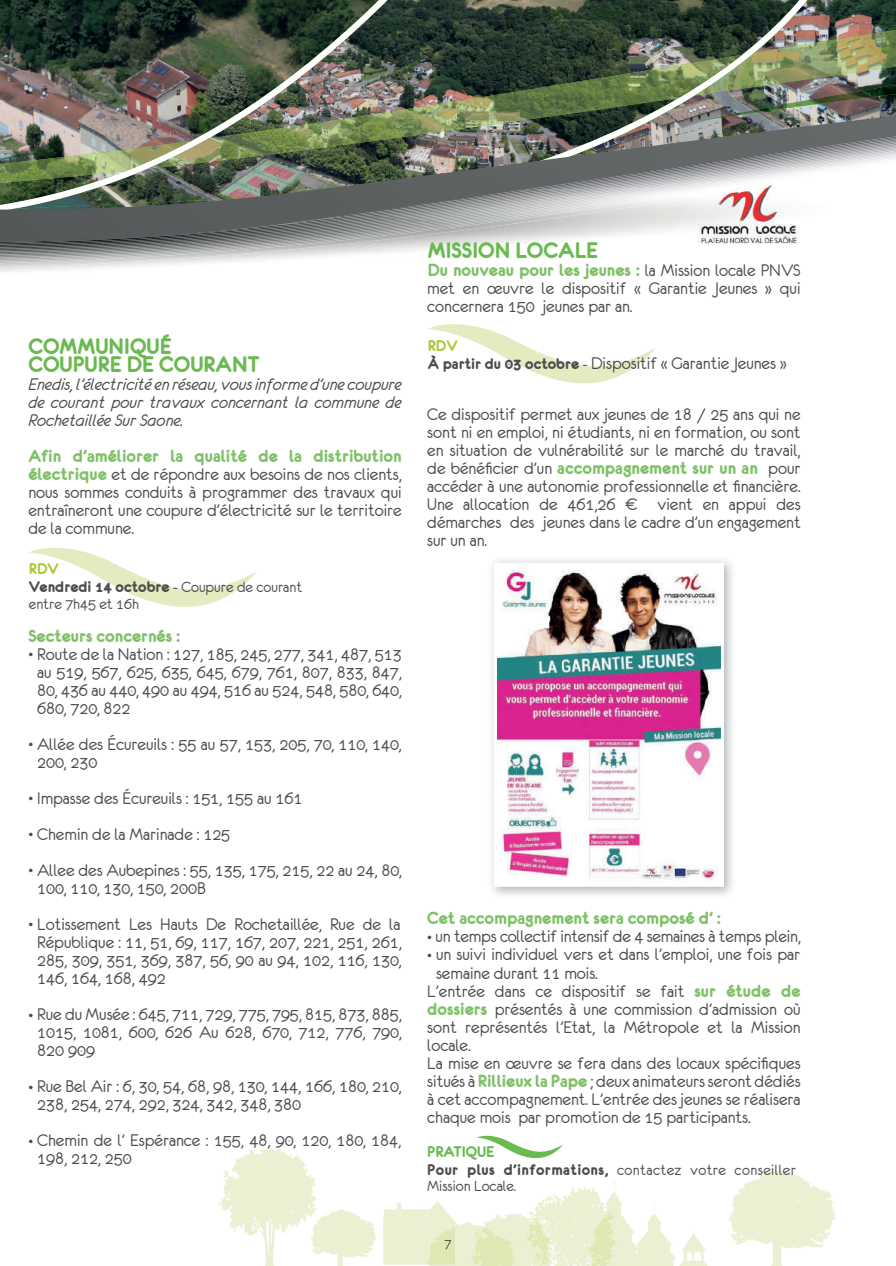
<style>
.page{position:relative;width:896px;height:1266px;background:#fff}
.page>*{position:absolute;margin:0;border:0;box-sizing:border-box;transform-origin:0 0}
.t1{font:24px/18px "Eurofurencebold";color:#6aba51}
.t2{font:18.75px/18px "Eurofurenceregular";color:#4b4c4d;text-align:justify}
.t3{font:18.75px "Eurofurencebold";color:#7fc168}
.t4{font:18.75px/18px "Eurofurenceitalic";color:#4b4c4d;text-align:justify}
.t5{font:16.5px/16.5px "Eurofurenceregular";letter-spacing:.01em;color:#4b4c4d}
.t6{font:16.5px/18px "Eurofurencebold";color:#4b4c4d}
.t7{font:16.5px "Eurofurencebold";color:#6aba51}
.t8{font:16.5px "Eurofurencebold";color:#acca37}
.t9{font:15px "Eurofurenceregular";color:#4b4c4d}
.s1{font-family:"Eurofurencebold";color:#7fc168}
.s2{color:#acca37}
.s3{font-family:"Eurofurenceregular"}
.s4{font-family:"Helvetica";font-weight:300;font-size:9.75px}
.s5{font-family:"Eurofurenceregular";color:#4b4c4d}
.s6{font-family:"Eurofurencebold";font-size:16.5px}
.s7{font-size:16.5px}
.s8{font-family:"Eurofurencebold"}
</style>
<div class="page">
<svg style="left:729px;top:1170px;width:107px;height:95px"></svg>
<svg style="left:219px;top:1147px;width:158px;height:118px"></svg>
<svg style="left:383px;top:1180px;width:324px;height:86px"></svg>
<svg style="left:414px;top:0;width:419px;height:104px;background:#384539"></svg>
<img style="left:0;top:0;width:414px;height:113px">
<img style="left:0;top:242px;width:461px;height:25px">
<img style="left:196px;top:104px;width:243px;height:9px">
<img style="left:439px;top:100px;width:23px;height:13px">
<img style="left:694px;top:27px;width:201px;height:55px">
<img style="left:462px;top:55px;width:238px;height:58px">
<svg style="left:679px;top:53px;width:75px;height:45px;background:#909f74"></svg>
<img style="left:0;top:113px;width:700px;height:8px">
<img style="left:700px;top:82px;width:195px;height:39px">
<svg style="left:29px;top:547px;width:228px;height:60px"></svg>
<svg style="left:428px;top:324px;width:227px;height:59px"></svg>
<svg style="left:477px;top:1135px;width:86px;height:22px"></svg>
<img style="left:498px;top:569px;width:221px;height:313px">
<img style="left:698px;top:242px;width:101px;height:2px">
<img style="left:0;top:121px;width:895px;height:121px">
<img style="left:697px;top:188px;width:67px;height:10px">
<p class="t1" style="left:28px;top:337px;width:232px">COMMUNIQUÉ<br>COUPURE DE COURANT</p>
<p class="t4" style="left:28px;top:375px;width:375px">Enedis, l’électricité en réseau, vous informe d’une coupure de courant pour travaux concernant la commune de Rochetaillée Sur Saone.</p>
<p class="t3" style="left:28px;top:446px;width:375px">Afin d’améliorer la qualité de la distribution</p>
<p class="t2" style="left:28px;top:465px;width:375px"><span class="s1">électrique</span> et de répondre aux besoins de nos clients, nous sommes conduits à programmer des travaux qui entraîneront une coupure d’électricité sur le territoire de la commune.</p>
<p class="t6" style="left:29px;top:559px;width:275px"><span class="s2">RDV<br></span>Vendredi 14 octobre <span class="s3">- Coupure de courant</span></p>
<p class="t5" style="left:29px;top:595px;width:111px">entre 7h45 et 16h</p>
<p class="t3" style="left:28px;top:626px;width:153px">Secteurs concernés :</p>
<p class="t2" style="left:37px;top:645px;width:366px;text-indent:-9px"><span class="s4">•</span> Route de la Nation : 127, 185, 245, 277, 341, 487, 513 au 519, 567, 625, 635, 645, 679, 761, 807, 833, 847, 80, 436 au 440, 490 au 494, 516 au 524, 548, 580, 640, 680, 720, 822</p>
<p class="t2" style="left:37px;top:735px;width:366px;text-indent:-9px"><span class="s4">•</span> Allée des Écureuils : 55 au 57, 153, 205, 70, 110, 140,<br>200, 230</p>
<p class="t2" style="left:28px;top:789px;width:275px"><span class="s4">•</span> Impasse des Écureuils : 151, 155 au 161</p>
<p class="t2" style="left:28px;top:825px;width:203px"><span class="s4">•</span> Chemin de la Marinade : 125</p>
<p class="t2" style="left:37px;top:861px;width:366px;text-indent:-9px"><span class="s4">•</span> Allee des Aubepines : 55, 135, 175, 215, 22 au 24, 80,<br>100, 110, 130, 150, 200B</p>
<p class="t2" style="left:37px;top:915px;width:366px;text-indent:-9px"><span class="s4">•</span> Lotissement Les Hauts De Rochetaillée, Rue de la République : 11, 51, 69, 117, 167, 207, 221, 251, 261, 285, 309, 351, 369, 387, 56, 90 au 94, 102, 116, 130, 146, 164, 168, 492</p>
<p class="t2" style="left:37px;top:1005px;width:366px;text-indent:-9px"><span class="s4">•</span> Rue du Musée : 645, 711, 729, 775, 795, 815, 873, 885, 1015, 1081, 600, 626 Au 628, 670, 712, 776, 790, 820 909</p>
<p class="t2" style="left:37px;top:1077px;width:366px;text-indent:-9px"><span class="s4">•</span> Rue Bel Air : 6, 30, 54, 68, 98, 130, 144, 166, 180, 210,<br>238, 254, 274, 292, 324, 342, 348, 380</p>
<p class="t2" style="left:37px;top:1131px;width:365px;text-indent:-9px"><span class="s4">•</span> Chemin de l’ Espérance : 155, 48, 90, 120, 180, 184,<br>198, 212, 250</p>
<p class="t1" style="left:428px;top:241px;width:171px">MISSION LOCALE</p>
<p class="t3" style="left:428px;top:261px;width:374px">Du nouveau pour les jeunes : <span class="s5">la Mission locale PNVS</span></p>
<p class="t2" style="left:427px;top:279px;width:375px">met en œuvre le dispositif « Garantie Jeunes » qui concernera 150 jeunes par an.</p>
<p class="t8" style="left:427px;top:337px;width:31px">RDV</p>
<p class="t2" style="left:427px;top:353px;width:360px"><span class="s6">À partir du 03 octobre</span> <span class="s7">-</span> Dispositif « Garantie Jeunes »</p>
<p class="t2" style="left:427px;top:405px;width:375px">Ce dispositif permet aux jeunes de 18 / 25 ans qui ne sont ni en emploi, ni étudiants, ni en formation, ou sont en situation de vulnérabilité sur le marché du travail,</p>
<p class="t3" style="left:427px;top:459px;width:375px"><span class="s5">de bénéficier d’un</span> accompagnement sur un an <span class="s5">pour</span></p>
<p class="t2" style="left:427px;top:477px;width:375px">accéder à une autonomie professionnelle et financière.<br>Une allocation de 461,26 € vient en appui des démarches des jeunes dans le cadre d’un engagement sur un an.</p>
<p class="t3" style="left:427px;top:909px;width:295px">Cet accompagnement sera composé d’ :</p>
<p class="t2" style="left:427px;top:927px;width:375px"><span class="s4">•</span> un temps collectif intensif de 4 semaines à temps plein,</p>
<p class="t2" style="left:427px;top:945px;width:374px"><span class="s4">•</span> un suivi individuel vers et dans l’emploi, une fois par</p>
<p class="t2" style="left:436px;top:963px;width:163px">semaine durant 11 mois.</p>
<p class="t2" style="left:427px;top:981px;width:375px">L’entrée dans ce dispositif se fait <span class="s1">sur étude de</span></p>
<p class="t2" style="left:427px;top:999px;width:375px"><span class="s1">dossiers</span> présentés à une commission d’admission où</p>
<p class="t2" style="left:427px;top:1017px;width:375px">sont représentés l’Etat, la Métropole et la Mission</p>
<p class="t2" style="left:427px;top:1035px;width:45px">locale.</p>
<p class="t2" style="left:427px;top:1053px;width:375px">La mise en œuvre se fera dans des locaux spécifiques</p>
<p class="t2" style="left:427px;top:1071px;width:375px">situés à <span class="s1">Rillieux la Pape</span> ; deux animateurs seront dédiés</p>
<p class="t2" style="left:427px;top:1089px;width:375px">à cet accompagnement. L’entrée des jeunes se réalisera</p>
<p class="t2" style="left:427px;top:1107px;width:325px">chaque mois par promotion de 15 participants.</p>
<p class="t7" style="left:427px;top:1142px;width:68px">PRATIQUE</p>
<p class="t5" style="left:427px;top:1161px;width:370px"><span class="s8">Pour plus d’informations,</span> contactez votre conseiller<br>Mission Locale.</p>
<p class="t9" style="left:444px;top:1235px;width:9px">7</p>
</div>
